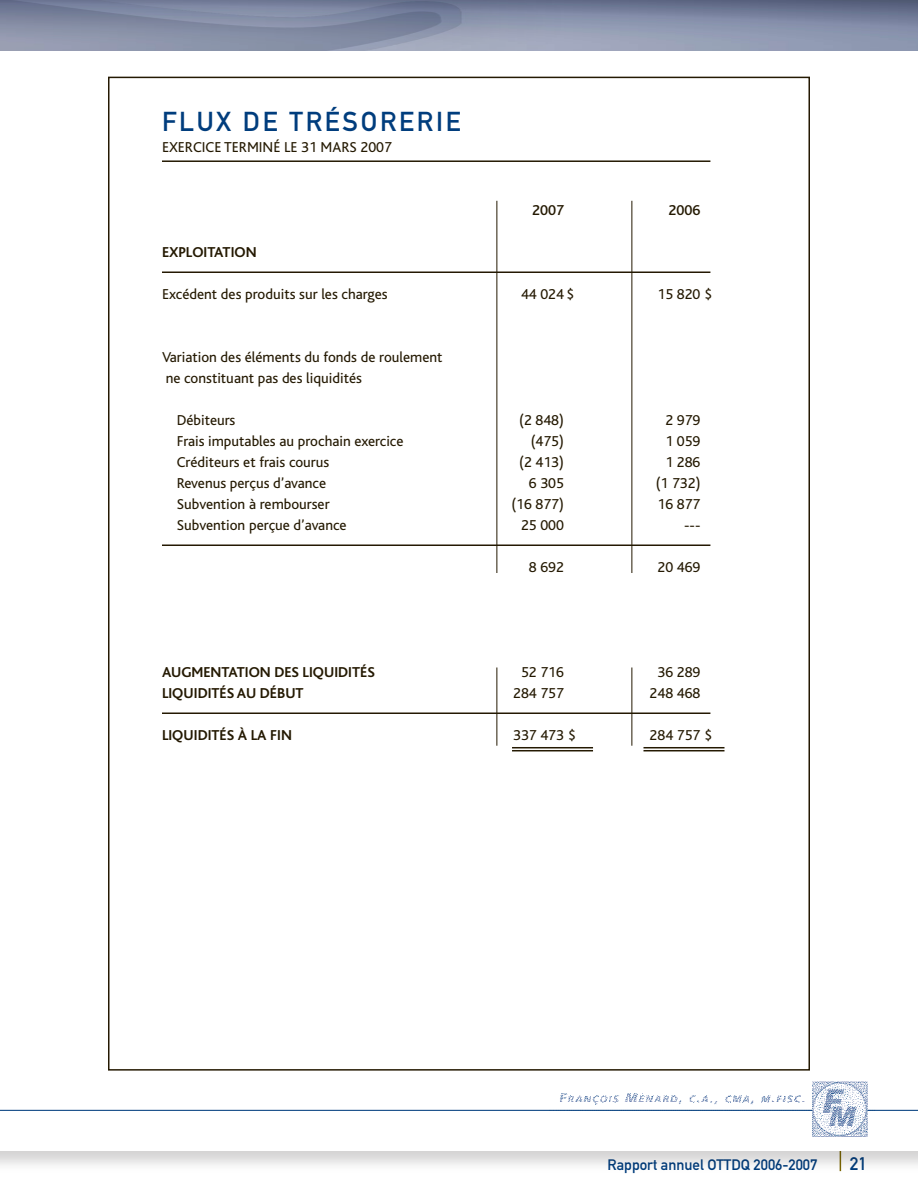
<style>
.page{position:relative;width:918px;height:1188px;background:#fff}
.page>*{position:absolute;margin:0;border:0;box-sizing:border-box;transform-origin:0 0}
.t1{font:27px "DIN Mittelschrift";letter-spacing:.1em;color:#003d7d}
.t2{font:18px "DIN Mittelschrift";color:#003d7d}
.t3{font:15px/21px "Bliss";color:#241902}
.t4{font:700 15px "Bliss";color:#241902}
.t5{font:15px "DIN Mittelschrift";color:#003d7d}
.t6{font:500 15px "Bliss";color:#241902}
</style>
<div class="page">
<img style="left:828px;top:0;width:90px;height:51px">
<div style="left:0;top:1110px;width:918px;height:64px;background:#221e1f;opacity:.2"></div>
<div style="left:0;top:1111px;width:918px;height:40px;background:#fff"></div>
<img style="left:549px;top:1081px;width:339px;height:56px">
<hr style="left:0;top:1110px;width:812px;height:1px;background:#003d7d">
<hr style="left:868px;top:1110px;width:50px;height:1px;background:#003d7d">
<hr style="left:162px;top:160px;width:548px;height:2px;background:#241902">
<hr style="left:496px;top:201px;width:1px;height:372px;background:#241902">
<hr style="left:632px;top:201px;width:1px;height:372px;background:#241902">
<hr style="left:162px;top:272px;width:548px;height:1px;background:#241902">
<hr style="left:162px;top:712px;width:548px;height:2px;background:#241902">
<hr style="left:162px;top:544px;width:548px;height:2px;background:#241902">
<hr style="left:496px;top:668px;width:1px;height:78px;background:#241902">
<hr style="left:632px;top:668px;width:1px;height:78px;background:#241902">
<img style="left:0;top:0;width:828px;height:51px">
<hr style="left:512px;top:747px;width:81px;height:1px;background:#241902">
<hr style="left:512px;top:750px;width:81px;height:1px;background:#241902">
<hr style="left:644px;top:747px;width:80px;height:1px;background:#241902">
<hr style="left:644px;top:750px;width:80px;height:1px;background:#241902">
<h1 class="t1" style="left:162px;top:105px;width:300px">FLUX DE TRÉSORERIE</h1>
<p class="t3" style="left:162px;top:136px;width:232px">EXERCICE TERMINÉ LE 31 MARS 2007</p>
<p class="t6" style="left:532px;top:202px;width:33px">2007</p>
<p class="t6" style="left:669px;top:202px;width:33px">2006</p>
<p class="t4" style="left:162px;top:244px;width:96px">EXPLOITATION</p>
<p class="t3" style="left:162px;top:283px;width:227px">Excédent des produits sur les charges</p>
<p class="t3" style="left:521px;top:283px;width:55px">44 024 $</p>
<p class="t3" style="left:658px;top:283px;width:56px">15 820 $</p>
<p class="t3" style="left:162px;top:346px;width:282px">Variation des éléments du fonds de roulement ne constituant pas des liquidités</p>
<p class="t3" style="left:177px;top:409px;width:60px">Débiteurs</p>
<p class="t3" style="left:519px;top:409px;width:46px">(2 848)</p>
<p class="t3" style="left:665px;top:409px;width:37px">2 979</p>
<p class="t3" style="left:177px;top:430px;width:228px">Frais imputables au prochain exercice</p>
<p class="t3" style="left:531px;top:430px;width:35px">(475)</p>
<p class="t3" style="left:665px;top:430px;width:37px">1 059</p>
<p class="t3" style="left:177px;top:451px;width:154px">Créditeurs et frais courus</p>
<p class="t3" style="left:519px;top:451px;width:46px">(2 413)</p>
<p class="t3" style="left:665px;top:451px;width:37px">1 286</p>
<p class="t3" style="left:177px;top:472px;width:151px">Revenus perçus d’avance</p>
<p class="t3" style="left:529px;top:472px;width:37px">6 305</p>
<p class="t3" style="left:656px;top:472px;width:46px">(1 732)</p>
<p class="t3" style="left:177px;top:493px;width:154px">Subvention à rembourser</p>
<p class="t3" style="left:511px;top:493px;width:54px">(16 877)</p>
<p class="t3" style="left:658px;top:493px;width:44px">16 877</p>
<p class="t3" style="left:177px;top:514px;width:171px">Subvention perçue d’avance</p>
<p class="t3" style="left:521px;top:514px;width:44px">25 000</p>
<p class="t3" style="left:684px;top:514px;width:18px">---</p>
<p class="t3" style="left:529px;top:556px;width:37px">8 692</p>
<p class="t3" style="left:658px;top:556px;width:44px">20 469</p>
<p class="t4" style="left:162px;top:664px;width:214px">AUGMENTATION DES LIQUIDITÉS</p>
<p class="t3" style="left:521px;top:661px;width:44px">52 716</p>
<p class="t3" style="left:658px;top:661px;width:44px">36 289</p>
<p class="t4" style="left:162px;top:685px;width:143px">LIQUIDITÉS AU DÉBUT</p>
<p class="t3" style="left:513px;top:682px;width:52px">284 757</p>
<p class="t3" style="left:650px;top:682px;width:52px">248 468</p>
<p class="t4" style="left:162px;top:727px;width:132px">LIQUIDITÉS À LA FIN</p>
<p class="t3" style="left:513px;top:724px;width:64px">337 473 $</p>
<p class="t3" style="left:650px;top:724px;width:64px">284 757 $</p>
<p class="t5" style="left:608px;top:1156px;width:211px">Rapport annuel OTTDQ 2006-2007</p>
<p class="t2" style="left:850px;top:1153px;width:19px">21</p>
</div>
